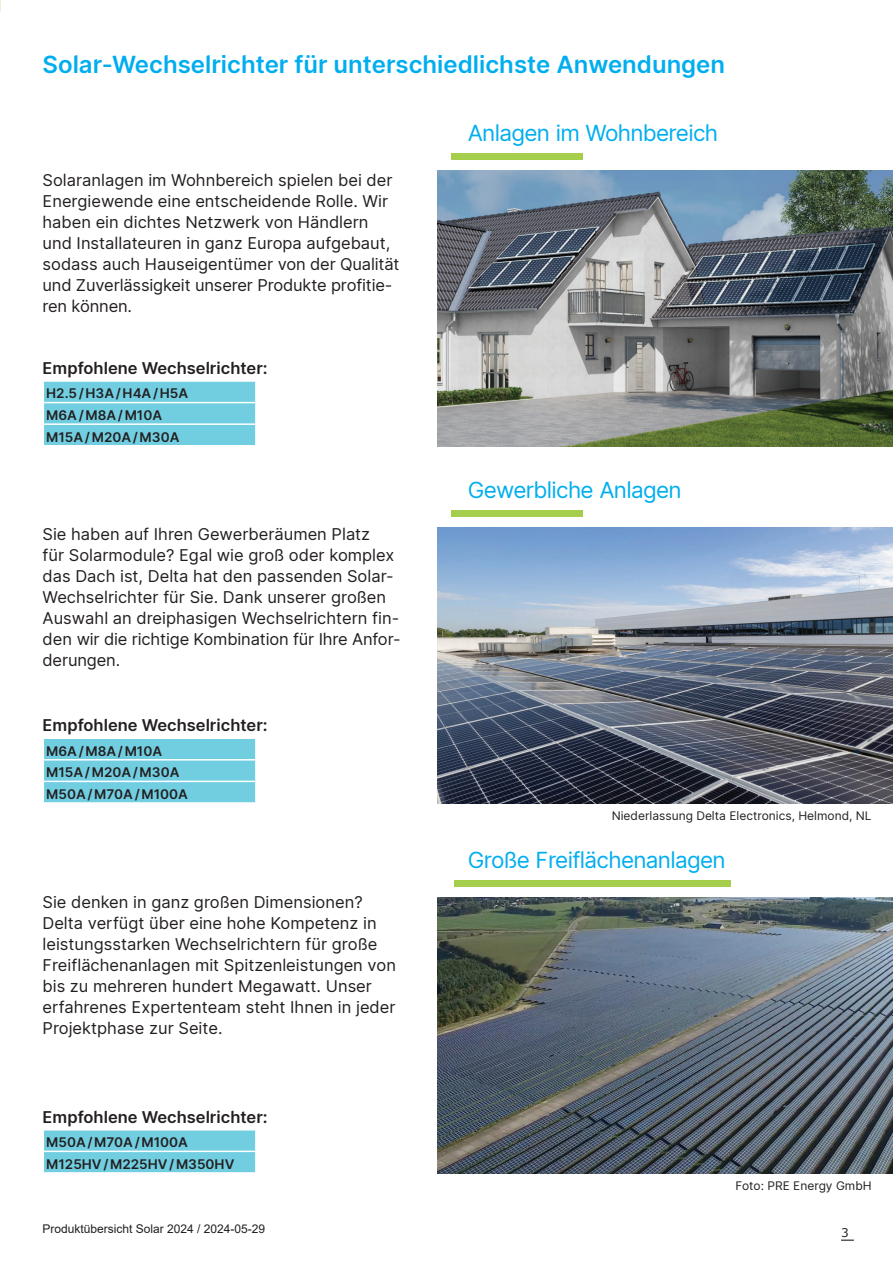
<style>
.page{position:relative;width:893px;height:1263px;background:#fff}
.page>*{position:absolute;margin:0;border:0;box-sizing:border-box;transform-origin:0 0}
.Headline{font:600 24px "Delta Sans";color:#00aeef}
.ST-Application_area_L-pf{font:22.5px "Delta Sans";letter-spacing:-.03em;color:#00aeef}
.ST-Bodytext-pf{font:16.5px/21px "Delta Sans";color:#231f20}
.TA-TableAnchor_L-pf{font:600 16.5px "Delta Sans";color:#231f20}
.TA-TD_Column_Value_first-pf{font:600 13.5px "Delta Sans";color:#231f20}
.t1{font:12px "Delta Sans";color:#231f20}
.t2{font:12px "Arial";color:#231f20}
.t3{font:12px "Verdana";color:#231f20}
</style>
<div class="page">
<svg style="left:841px;top:1239px;width:13px;height:2px"></svg>
<div style="left:451px;top:153px;width:132px;height:6px;background:#a4ce4c"></div>
<img style="left:438px;top:897px;width:455px;height:277px">
<img style="left:438px;top:170px;width:455px;height:276px">
<img style="left:438px;top:527px;width:455px;height:277px">
<div style="left:454px;top:880px;width:277px;height:7px;background:#a4ce4c"></div>
<svg style="left:43px;top:382px;width:213px;height:63px;background:#79d0e2"></svg>
<hr style="left:255px;top:425px;width:2px;height:20px;background:#fff">
<svg style="left:43px;top:739px;width:213px;height:63px;background:#77d0e2"></svg>
<hr style="left:255px;top:782px;width:2px;height:20px;background:#fff">
<hr style="left:43px;top:781px;width:214px;height:1px;background:#fff">
<div style="left:43px;top:1130px;width:213px;height:42px;background:#71cee1"></div>
<hr style="left:255px;top:1152px;width:2px;height:20px;background:#fff">
<hr style="left:43px;top:1150px;width:214px;height:2px;background:#fff">
<div style="left:451px;top:510px;width:132px;height:7px;background:#a4ce4c"></div>
<p class="Headline" style="left:43px;top:46px;width:684px">Solar-Wechselrichter für unterschiedlichste Anwendungen</p>
<p class="ST-Bodytext-pf" style="left:43px;top:169px;width:359px">Solaranlagen im Wohnbereich spielen bei der Energiewende eine entscheidende Rolle. Wir haben ein dichtes Netzwerk von Händlern und Installateuren in ganz Europa aufgebaut, sodass auch Hauseigentümer von der Qualität und Zuverlässigkeit unserer Produkte profitie&shy;ren können.</p>
<p class="TA-TableAnchor_L-pf" style="left:43px;top:356px;width:227px">Empfohlene Wechselrichter:</p>
<p class="TA-TD_Column_Value_first-pf" style="left:46px;top:383px;width:144px">H2.5/H3A/H4A/H5A</p>
<p class="TA-TD_Column_Value_first-pf" style="left:46px;top:405px;width:117px">M6A/M8A/M10A</p>
<p class="TA-TD_Column_Value_first-pf" style="left:46px;top:426px;width:135px">M15A/M20A/M30A</p>
<p class="ST-Bodytext-pf" style="left:43px;top:523px;width:360px">Sie haben auf Ihren Gewerberäumen Platz<br>für Solarmodule? Egal wie groß oder komplex das Dach ist, Delta hat den passenden Solar-Wechselrichter für Sie. Dank unserer großen Auswahl an dreiphasigen Wechselrichtern fin&shy;den wir die richtige Kombination für Ihre Anfor&shy;derungen.</p>
<p class="TA-TableAnchor_L-pf" style="left:43px;top:713px;width:227px">Empfohlene Wechselrichter:</p>
<p class="TA-TD_Column_Value_first-pf" style="left:46px;top:740px;width:117px">M6A/M8A/M10A</p>
<p class="TA-TD_Column_Value_first-pf" style="left:46px;top:762px;width:135px">M15A/M20A/M30A</p>
<p class="TA-TD_Column_Value_first-pf" style="left:46px;top:783px;width:143px">M50A/M70A/M100A</p>
<p class="ST-Bodytext-pf" style="left:43px;top:891px;width:355px">Sie denken in ganz großen Dimensionen?<br>Delta verfügt über eine hohe Kompetenz in leistungsstarken Wechselrichtern für große Freiflächenanlagen mit Spitzenleistungen von bis zu mehreren hundert Megawatt. Unser erfahrenes Expertenteam steht Ihnen in jeder Projektphase zur Seite.</p>
<p class="TA-TableAnchor_L-pf" style="left:43px;top:1104px;width:227px">Empfohlene Wechselrichter:</p>
<p class="TA-TD_Column_Value_first-pf" style="left:46px;top:1132px;width:143px">M50A/M70A/M100A</p>
<p class="TA-TD_Column_Value_first-pf" style="left:46px;top:1153px;width:190px">M125HV/M225HV/M350HV</p>
<p class="t2" style="left:43px;top:1221px;width:224px">Produktübersicht Solar 2024 / 2024-05-29</p>
<p class="ST-Application_area_L-pf" style="left:468px;top:116px;width:252px">Anlagen im Wohnbereich</p>
<p class="ST-Application_area_L-pf" style="left:468px;top:473px;width:215px">Gewerbliche Anlagen</p>
<p class="t1" style="left:612px;top:806px;width:261px">Niederlassung Delta Electronics, Helmond, NL</p>
<p class="ST-Application_area_L-pf" style="left:468px;top:843px;width:259px">Große Freiflächenanlagen</p>
<p class="t1" style="left:735px;top:1176px;width:138px">Foto: PRE Energy GmbH</p>
<p class="t3" style="left:841px;top:1225px;width:9px">3</p>
</div>
